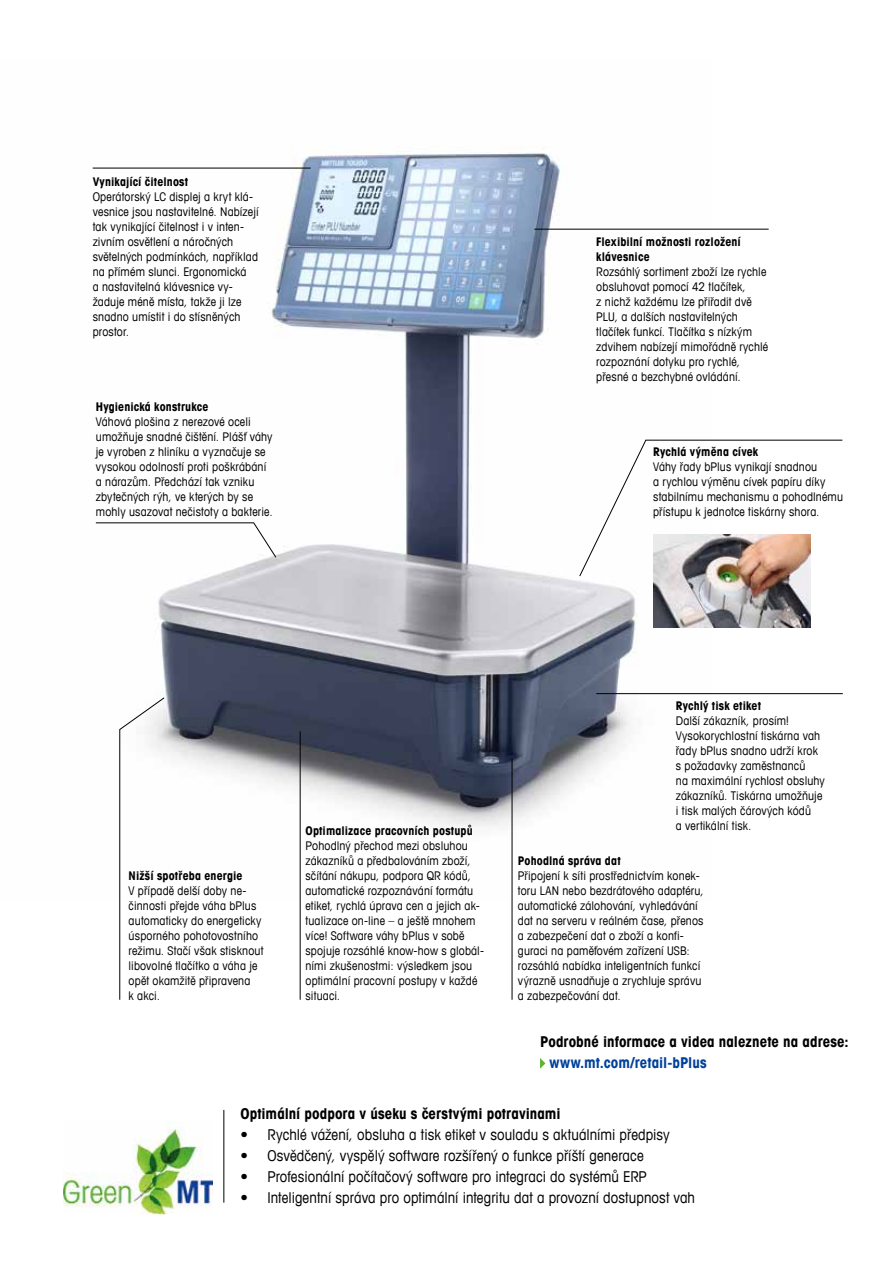
<style>
.page{position:relative;width:893px;height:1263px;background:#fff}
.page>*{position:absolute;margin:0;border:0;box-sizing:border-box;transform-origin:0 0}
.t1{font:condensed 15px "Avant Garde Com";letter-spacing:.005em;color:#000}
.t2{font:700 condensed 15px "Avant Garde Com";letter-spacing:.005em;color:#000}
.t3{font:700 condensed 15px "Avant Garde Com";letter-spacing:.005em;color:#004199}
.t4{font:condensed 12px/15px "Avant Garde Com";letter-spacing:.015em;color:#000}
.t5{font:700 condensed 12px/15px "Avant Garde Com";letter-spacing:.01em;color:#000}
</style>
<div class="page">
<img style="left:64px;top:1121px;width:148px;height:93px">
<img style="left:92px;top:147px;width:620px;height:753px">
<img style="left:653px;top:577px;width:157px;height:50px">
<hr style="left:512px;top:759px;width:1px;height:241px;background:#000">
<hr style="left:300px;top:731px;width:1px;height:269px;background:#000">
<svg style="left:119px;top:697px;width:46px;height:303px"></svg>
<hr style="left:534px;top:229px;width:235px;height:1px;background:#000">
<hr style="left:93px;top:168px;width:218px;height:1px;background:#000">
<hr style="left:596px;top:693px;width:247px;height:1px;background:#000">
<hr style="left:223px;top:1110px;width:1px;height:92px;background:#000">
<svg style="left:540px;top:1058px;width:5px;height:11px"></svg>
<svg style="left:95px;top:522px;width:182px;height:36px"></svg>
<svg style="left:579px;top:439px;width:264px;height:138px"></svg>
<p class="t5" style="left:93px;top:174px;width:97px">Vynikající čitelnost</p>
<p class="t4" style="left:93px;top:189px;width:168px">Operátorský LC displej a kryt klá&shy;vesnice jsou nastavitelné. Nabízejí tak vynikající čitelnost i v inten&shy;zivním osvětlení a náročných světelných podmínkách, například na přímém slunci. Ergonomická<br>a nastavitelná klávesnice vy&shy;žaduje méně místa, takže ji lze snadno umístit i do stísněných prostor.</p>
<p class="t5" style="left:96px;top:398px;width:114px">Hygienická konstrukce</p>
<p class="t4" style="left:96px;top:413px;width:178px">Váhová plošina z nerezové oceli umožňuje snadné čištění. Plášť váhy je vyroben z hliníku a vyznačuje se vysokou odolností proti poškrábání a nárazům. Předchází tak vzniku zbytečných rýh, ve kterých by se mohly usazovat nečistoty a bakterie.</p>
<p class="t5" style="left:596px;top:234px;width:146px">Flexibilní možnosti rozložení klávesnice</p>
<p class="t4" style="left:596px;top:264px;width:173px">Rozsáhlý sortiment zboží lze rychle obsluhovat pomocí 42 tlačítek,<br>z nichž každému lze přiřadit dvě<br>PLU, a dalších nastavitelných tlačítek funkcí. Tlačítka s nízkým zdvihem nabízejí mimořádně rychlé rozpoznání dotyku pro rychlé, přesné a bezchybné ovládání.</p>
<p class="t5" style="left:653px;top:444px;width:107px">Rychlá výměna cívek</p>
<p class="t4" style="left:653px;top:459px;width:191px">Váhy řady bPlus vynikají snadnou<br>a rychlou výměnu cívek papíru díky stabilnímu mechanismu a pohodlnému přístupu k jednotce tiskárny shora.</p>
<p class="t5" style="left:129px;top:868px;width:115px">Nižší spotřeba energie</p>
<p class="t4" style="left:129px;top:883px;width:136px">V případě delší doby ne&shy;činnosti přejde váha bPlus automaticky do energeticky úsporného pohotovostního režimu. Stačí však stisknout libovolné tlačítko a váha je opět okamžitě připravena<br>k akci.</p>
<p class="t5" style="left:305px;top:823px;width:169px">Optimalizace pracovních postupů</p>
<p class="t4" style="left:305px;top:838px;width:180px">Pohodlný přechod mezi obsluhou zákazníků a předbalováním zboží, sčítání nákupu, podpora QR kódů, automatické rozpoznávání formátu etiket, rychlá úprava cen a jejich ak&shy;tualizace on-line – a ještě mnohem více! Software váhy bPlus v sobě spojuje rozsáhlé know-how s globál&shy;ními zkušenostmi: výsledkem jsou optimální pracovní postupy v každé situaci.</p>
<p class="t5" style="left:676px;top:698px;width:87px">Rychlý tisk etiket</p>
<p class="t4" style="left:676px;top:713px;width:151px">Další zákazník, prosím!<br>Vysokorychlostní tiskárna vah řady bPlus snadno udrží krok s požadavky zaměstnanců<br>na maximální rychlost obsluhy zákazníků. Tiskárna umožňuje i tisk malých čárových kódů<br>a vertikální tisk.</p>
<p class="t5" style="left:518px;top:853px;width:104px">Pohodlná správa dat</p>
<p class="t4" style="left:518px;top:868px;width:187px">Připojení k síti prostřednictvím konek&shy;toru LAN nebo bezdrátového adaptéru, automatické zálohování, vyhledávání dat na serveru v reálném čase, přenos a zabezpečení dat o zboží a konfi&shy;guraci na paměťovém zařízení USB: rozsáhlá nabídka inteligentních funkcí výrazně usnadňuje a zrychluje správu a zabezpečování dat.</p>
<p class="t2" style="left:540px;top:1032px;width:310px">Podrobné informace a videa naleznete na adrese:</p>
<p class="t3" style="left:550px;top:1053px;width:159px">www.mt.com/retail-bPlus</p>
<p class="t2" style="left:240px;top:1103px;width:322px">Optimální podpora v úseku s čerstvými potravinami</p>
<p class="t1" style="left:240px;top:1125px;width:431px">• Rychlé vážení, obsluha a tisk etiket v souladu s aktuálními předpisy</p>
<p class="t1" style="left:240px;top:1146px;width:405px">• Osvědčený, vyspělý software rozšířený o funkce příští generace</p>
<p class="t1" style="left:240px;top:1167px;width:408px">• Profesionální počítačový software pro integraci do systémů ERP</p>
<p class="t1" style="left:240px;top:1188px;width:456px">• Inteligentní správa pro optimální integritu dat a provozní dostupnost vah</p>
</div>
